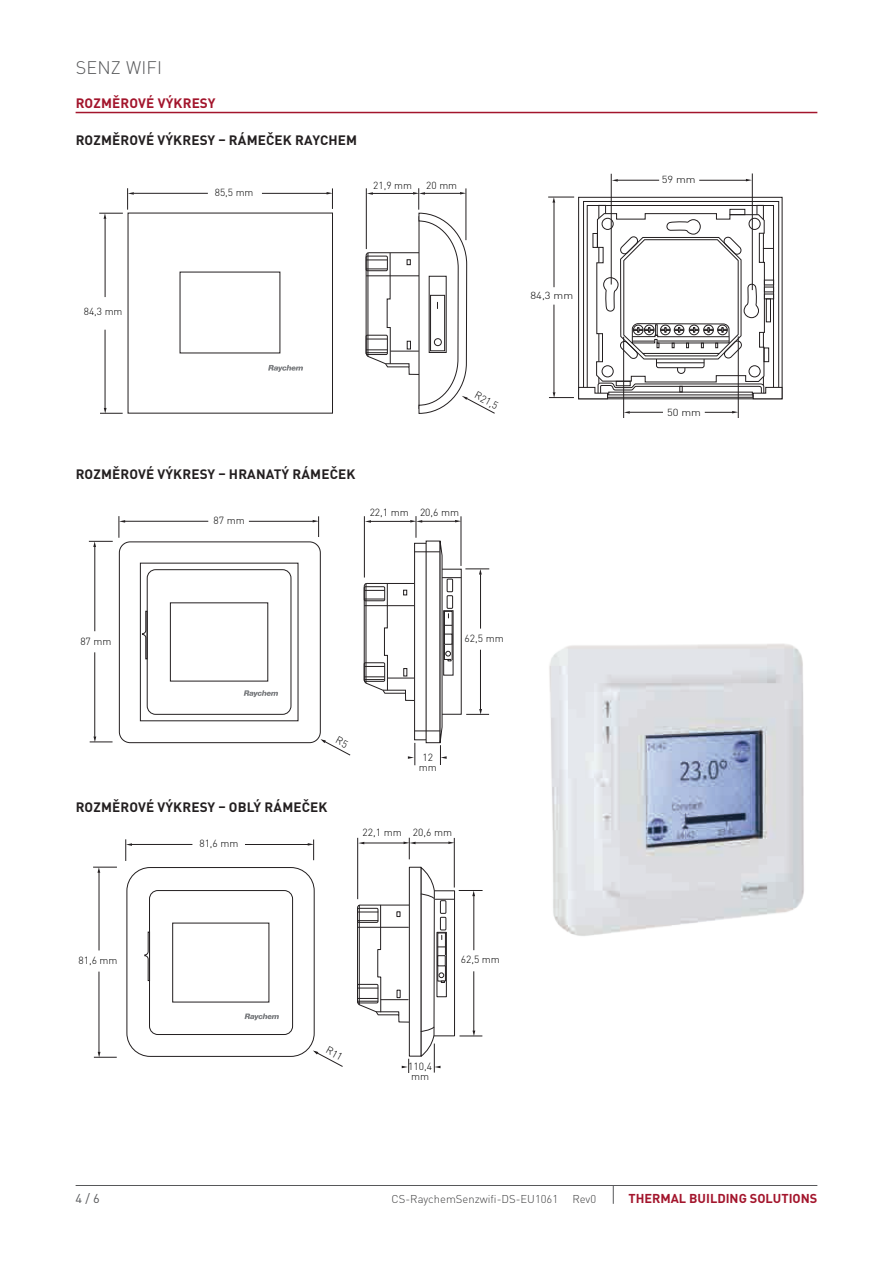
<style>
.page{position:relative;width:893px;height:1263px;background:#fff}
.page>*{position:absolute;margin:0;border:0;box-sizing:border-box;transform-origin:0 0}
.t1{font:300 18px "DIN Pro";letter-spacing:.01em;color:#57585a}
.t2{font:700 13.5px "DIN Pro";letter-spacing:.01em;color:#231f20}
.t3{font:700 13.5px "DIN Pro";letter-spacing:.01em;color:#a3152c}
.t4{font:700 12.75px "DIN Pro";color:#a3152c}
.t5{font:12.75px "DIN Pro";color:#57585a}
.t6{font:300 11.25px "DIN Pro";color:#3e3e3f}
.t7{font:300 10.2px/9.9px "DIN Pro";color:#000001;text-align:center}
.t8{font:300 10.2px "DIN Pro";color:#000001;scale:1.1 1}
</style>
<div class="page">
<hr style="left:76px;top:1185px;width:741px;height:1px;background:#57585a">
<svg style="left:613px;top:1186px;width:1px;height:18px"></svg>
<img style="left:549px;top:643px;width:255px;height:293px">
<hr style="left:76px;top:112px;width:741px;height:1px;background:#a3152c">
<hr style="left:133px;top:193px;width:75px;height:1px;background:#231f20">
<hr style="left:262px;top:193px;width:65px;height:1px;background:#231f20">
<svg style="left:327px;top:188px;width:6px;height:21px"></svg>
<hr style="left:105px;top:218px;width:1px;height:79px;background:#231f20">
<svg style="left:99px;top:188px;width:35px;height:31px"></svg>
<hr style="left:105px;top:330px;width:1px;height:78px;background:#231f20">
<svg style="left:100px;top:408px;width:23px;height:6px"></svg>
<svg style="left:366px;top:188px;width:129px;height:226px"></svg>
<svg style="left:268px;top:365px;width:35px;height:7px"></svg>
<hr style="left:752px;top:173px;width:1px;height:117px;background:#231f20">
<hr style="left:617px;top:180px;width:42px;height:1px;background:#231f20">
<svg style="left:612px;top:179px;width:6px;height:3px"></svg>
<hr style="left:699px;top:180px;width:48px;height:1px;background:#231f20">
<hr style="left:611px;top:174px;width:1px;height:110px;background:#231f20">
<hr style="left:623px;top:337px;width:1px;height:81px;background:#231f20">
<hr style="left:738px;top:336px;width:1px;height:82px;background:#231f20">
<hr style="left:629px;top:412px;width:34px;height:1px;background:#231f20">
<svg style="left:624px;top:411px;width:6px;height:3px"></svg>
<svg style="left:705px;top:411px;width:33px;height:2px"></svg>
<svg style="left:548px;top:197px;width:234px;height:202px"></svg>
<div style="left:119px;top:542px;width:202px;height:201px;border:1px solid #231f20;border-radius:11px"></div>
<div style="left:147px;top:569px;width:144px;height:145px;border:1px solid #231f20;border-radius:8px"></div>
<svg style="left:142px;top:611px;width:6px;height:48px"></svg>
<hr style="left:125px;top:521px;width:83px;height:1px;background:#231f20">
<svg style="left:119px;top:516px;width:6px;height:22px"></svg>
<hr style="left:249px;top:521px;width:64px;height:1px;background:#231f20">
<svg style="left:313px;top:516px;width:6px;height:21px"></svg>
<hr style="left:95px;top:547px;width:1px;height:84px;background:#231f20">
<svg style="left:89px;top:541px;width:24px;height:6px"></svg>
<hr style="left:94px;top:652px;width:1px;height:85px;background:#231f20">
<svg style="left:90px;top:736px;width:23px;height:7px"></svg>
<svg style="left:364px;top:516px;width:125px;height:249px"></svg>
<svg style="left:244px;top:690px;width:34px;height:7px"></svg>
<div style="left:127px;top:867px;width:187px;height:190px;border:1px solid #231f20;border-radius:23px"></div>
<div style="left:149px;top:890px;width:144px;height:145px;border:1px solid #231f20;border-radius:8px"></div>
<svg style="left:144px;top:931px;width:6px;height:50px"></svg>
<hr style="left:132px;top:844px;width:60px;height:1px;background:#231f20">
<svg style="left:125px;top:839px;width:7px;height:22px"></svg>
<hr style="left:245px;top:844px;width:63px;height:1px;background:#231f20">
<svg style="left:308px;top:839px;width:6px;height:21px"></svg>
<hr style="left:99px;top:872px;width:1px;height:78px;background:#231f20">
<svg style="left:93px;top:867px;width:24px;height:6px"></svg>
<hr style="left:99px;top:971px;width:1px;height:81px;background:#231f20">
<svg style="left:94px;top:1052px;width:23px;height:6px"></svg>
<svg style="left:357px;top:904px;width:52px;height:119px"></svg>
<hr style="left:454px;top:838px;width:1px;height:49px;background:#231f20">
<hr style="left:415px;top:843px;width:34px;height:1px;background:#231f20">
<svg style="left:448px;top:841px;width:6px;height:3px"></svg>
<hr style="left:357px;top:838px;width:1px;height:61px;background:#231f20">
<hr style="left:363px;top:843px;width:41px;height:1px;background:#231f20">
<svg style="left:404px;top:838px;width:12px;height:21px"></svg>
<div style="left:409px;top:867px;width:12px;height:189px;border:1px solid #231f20"></div>
<svg style="left:402px;top:1059px;width:7px;height:14px"></svg>
<svg style="left:421px;top:867px;width:62px;height:205px"></svg>
<svg style="left:244px;top:1013px;width:35px;height:7px"></svg>
<svg style="left:320px;top:739px;width:31px;height:16px"></svg>
<svg style="left:313px;top:1050px;width:30px;height:17px"></svg>
<h1 class="t1" style="left:76px;top:55px;width:88px">SENZ WIFI</h1>
<h2 class="t3" style="left:76px;top:93px;width:141px">ROZMĚROVÉ VÝKRESY</h2>
<h2 class="t2" style="left:76px;top:131px;width:283px">ROZMĚROVÉ VÝKRESY – RÁMEČEK RAYCHEM</h2>
<p class="t7" style="left:215px;top:187px;width:40px">85,5 mm</p>
<p class="t7" style="left:373px;top:180px;width:40px">21,9 mm</p>
<p class="t7" style="left:426px;top:180px;width:32px">20 mm</p>
<p class="t7" style="left:84px;top:306px;width:40px">84,3 mm</p>
<p class="t7" style="left:478px;top:389px;width:26px;rotate:29deg">R21,5</p>
<h2 class="t2" style="left:76px;top:465px;width:281px">ROZMĚROVÉ VÝKRESY – HRANATÝ RÁMEČEK</h2>
<p class="t7" style="left:214px;top:515px;width:33px">87 mm</p>
<p class="t7" style="left:370px;top:507px;width:91px">22,1 mm 20,6 mm</p>
<p class="t8" style="left:530px;top:289px;width:40px">84,3 mm</p>
<p class="t7" style="left:80px;top:635px;width:33px">87 mm</p>
<p class="t7" style="left:465px;top:633px;width:41px">62,5 mm</p>
<h2 class="t2" style="left:76px;top:798px;width:253px">ROZMĚROVÉ VÝKRESY – OBLÝ RÁMEČEK</h2>
<p class="t7" style="left:199px;top:838px;width:41px">81,6 mm</p>
<p class="t7" style="left:419px;top:752px;width:20px">12 mm</p>
<p class="t7" style="left:363px;top:827px;width:91px">22,1 mm 20,6 mm</p>
<p class="t7" style="left:78px;top:955px;width:41px">81,6 mm</p>
<p class="t7" style="left:461px;top:954px;width:41px">62,5 mm</p>
<p class="t7" style="left:408px;top:1061px;width:25px;text-align:left">110,4 mm</p>
<p class="t8" style="left:662px;top:173px;width:32px">59 mm</p>
<p class="t8" style="left:667px;top:405px;width:32px">50 mm</p>
<p class="t5" style="left:76px;top:1189px;width:26px">4 / 6</p>
<p class="t6" style="left:392px;top:1191px;width:168px">CS-RaychemSenzwifi-DS-EU1061</p>
<p class="t6" style="left:572px;top:1191px;width:25px">Rev0</p>
<p class="t4" style="left:628px;top:1190px;width:190px">THERMAL BUILDING SOLUTIONS</p>
</div>
